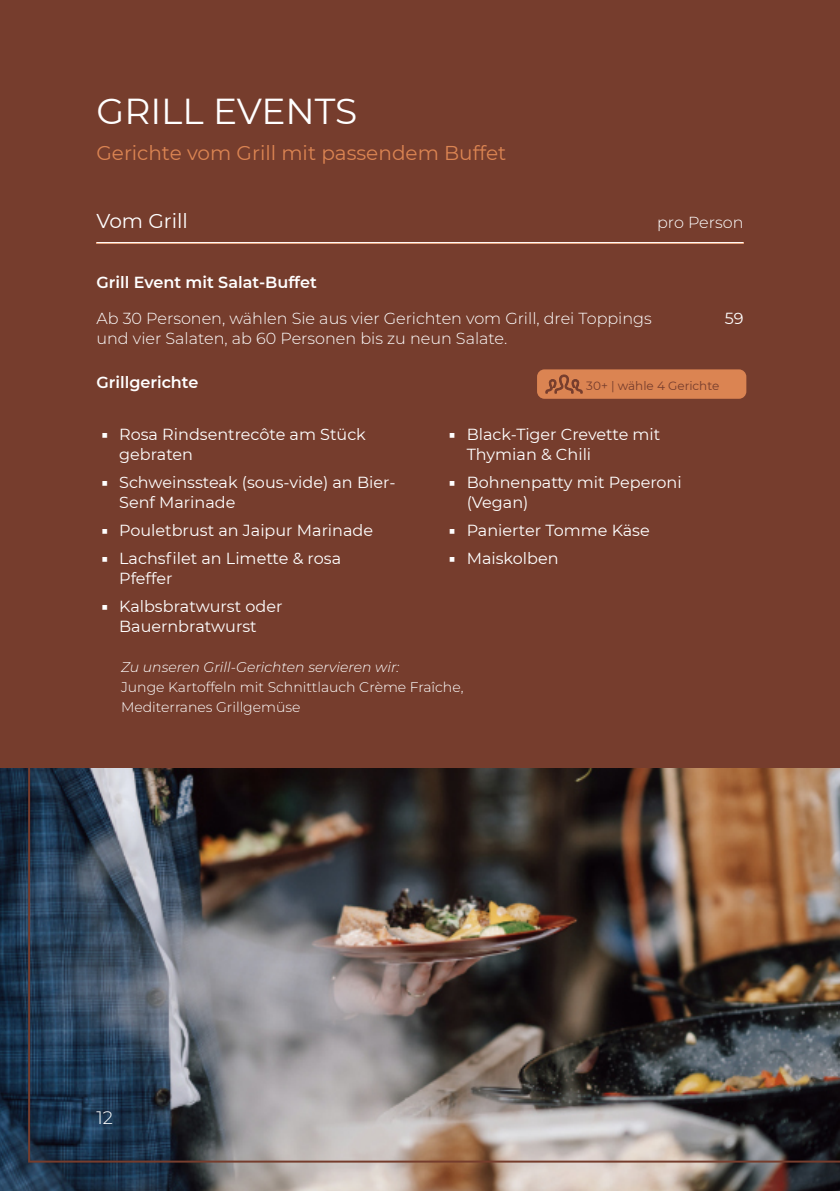
<style>
.page{position:relative;width:840px;height:1191px;background:#fff}
.page>*{position:absolute;margin:0;border:0;box-sizing:border-box;transform-origin:0 0}
.t1{font:36px "Montserrat";color:#fff}
.t2{font:20px "Montserrat";color:#db8452}
.t3{font:20px "Montserrat";color:#fff}
.t4{font:300 18px "Montserrat";color:#fff}
.t5{font:16px/20px "Montserrat";color:#fff}
.t6{font:300 16px/20px "Montserrat";color:#fff}
.t7{font:600 16px "Montserrat";color:#fff}
.t8{font:300 14px/20px "Montserrat";color:#fff}
.t9{font:italic 300 14px "Montserrat";color:#fff}
.t10{font:12px "Montserrat";color:#763d2d}
.s1{font-family:"Lucida Grande"}
</style>
<div class="page">
<div style="left:0;top:0;width:839px;height:1191px;background:#763d2d"></div>
<img style="left:839px;top:0;width:1px;height:411px">
<img style="left:0;top:768px;width:839px;height:423px">
<img style="left:28px;top:242px;width:811px;height:920px">
<hr style="left:96px;top:242px;width:647px;height:1px;background:#fff">
<hr style="left:97px;top:243px;width:645px;height:1px;background:#fff">
<div style="left:536px;top:369px;width:210px;height:30px;background:#db8452;border-radius:7px"></div>
<svg style="left:545px;top:374px;width:37px;height:20px"></svg>
<h1 class="t1" style="left:96px;top:89px;width:262px">GRILL EVENTS</h1>
<p class="t2" style="left:96px;top:141px;width:411px">Gerichte vom Grill mit passendem Buffet</p>
<p class="t3" style="left:96px;top:209px;width:93px">Vom Grill</p>
<p class="t6" style="left:656px;top:212px;width:88px">pro Person</p>
<p class="t7" style="left:96px;top:273px;width:222px">Grill Event mit Salat-Buffet</p>
<p class="t6" style="left:96px;top:308px;width:556px">Ab 30 Personen, wählen Sie aus vier Gerichten vom Grill, drei Toppings und vier Salaten, ab 60 Personen bis zu neun Salate.</p>
<p class="t5" style="left:724px;top:308px;width:20px">59</p>
<p class="t7" style="left:96px;top:373px;width:103px">Grillgerichte</p>
<p class="t10" style="left:586px;top:378px;width:134px">30+ | wähle 4 Gerichte</p>
<p class="t5" style="left:119px;top:424px;width:248px;text-indent:-18px"><span class="s1">▪</span> Rosa Rindsentrecôte am Stück gebraten</p>
<p class="t5" style="left:119px;top:472px;width:277px;text-indent:-18px"><span class="s1">▪</span> Schweinssteak (sous-vide) an Bier-<br>Senf Marinade</p>
<p class="t5" style="left:101px;top:520px;width:274px"><span class="s1">▪</span> Pouletbrust an Jaipur Marinade</p>
<p class="t5" style="left:119px;top:548px;width:223px;text-indent:-18px"><span class="s1">▪</span> Lachsfilet an Limette &amp; rosa<br>Pfeffer</p>
<p class="t5" style="left:101px;top:596px;width:183px;text-align:center"><span class="s1">▪</span> Kalbsbratwurst oder<br>Bauernbratwurst</p>
<p class="t5" style="left:466px;top:424px;width:195px;text-indent:-18px"><span class="s1">▪</span> Black-Tiger Crevette mit<br>Thymian &amp; Chili</p>
<p class="t5" style="left:466px;top:472px;width:216px;text-indent:-18px"><span class="s1">▪</span> Bohnenpatty mit Peperoni (Vegan)</p>
<p class="t5" style="left:448px;top:520px;width:203px"><span class="s1">▪</span> Panierter Tomme Käse</p>
<p class="t5" style="left:448px;top:548px;width:112px"><span class="s1">▪</span> Maiskolben</p>
<p class="t9" style="left:121px;top:658px;width:280px">Zu unseren Grill-Gerichten servieren wir:</p>
<p class="t8" style="left:121px;top:677px;width:344px">Junge Kartoffeln mit Schnittlauch Crème Fraîche,<br>Mediterranes Grillgemüse</p>
<p class="t4" style="left:96px;top:1107px;width:18px">12</p>
</div>
